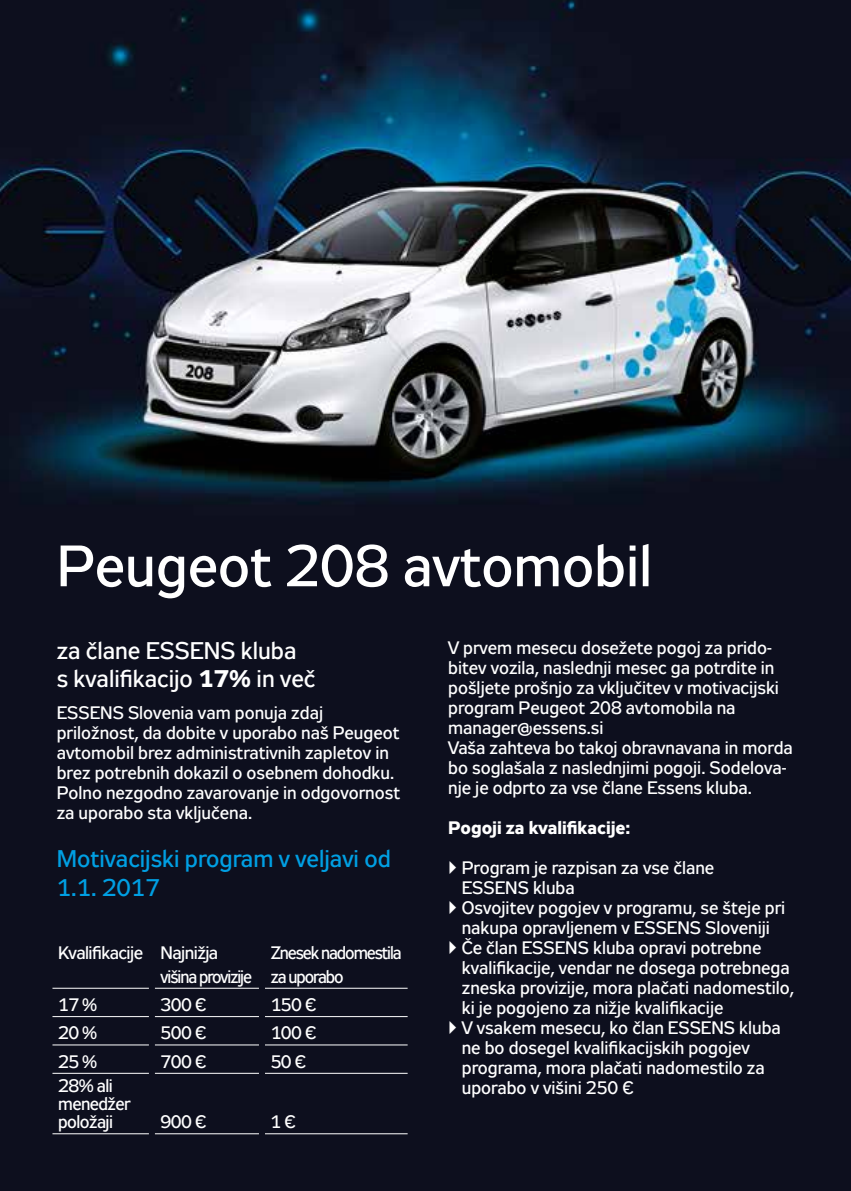
<style>
.page{position:relative;width:851px;height:1191px;background:#fff}
.page>*{position:absolute;margin:0;border:0;box-sizing:border-box;transform-origin:0 0}
.t1{font:58px "Zeppelin 32";color:#fff}
.t2{font:24px/28px "Zeppelin 32";color:#fff}
.t3{font:24px/28.8px "Zeppelin 32";color:#009fe3}
.t4{font:18px/20px "Zeppelin 32";color:#fff}
.t5{font:18px/18px "Zeppelin 32";letter-spacing:-.03em;color:#fff}
.t6{font:18px/24px "Zeppelin 32";letter-spacing:-.06em;color:#fff;scale:.95 1}
.t7{font:700 18px "Zeppelin 32";color:#fff}
.s1{font-weight:700}
</style>
<div class="page">
<img style="left:0;top:0;width:850px;height:1191px">
<hr style="left:52px;top:987px;width:97px;height:1px;background:#fff">
<hr style="left:155px;top:987px;width:104px;height:1px;background:#fff">
<hr style="left:265px;top:987px;width:142px;height:1px;background:#fff">
<hr style="left:52px;top:1016px;width:97px;height:1px;background:#fff">
<hr style="left:155px;top:1016px;width:104px;height:1px;background:#fff">
<hr style="left:265px;top:1016px;width:142px;height:1px;background:#fff">
<hr style="left:52px;top:1044px;width:97px;height:1px;background:#fff">
<hr style="left:155px;top:1044px;width:104px;height:1px;background:#fff">
<hr style="left:265px;top:1044px;width:142px;height:1px;background:#fff">
<hr style="left:52px;top:1072px;width:97px;height:1px;background:#fff">
<hr style="left:155px;top:1072px;width:104px;height:1px;background:#fff">
<hr style="left:265px;top:1072px;width:142px;height:1px;background:#fff">
<hr style="left:52px;top:1133px;width:97px;height:1px;background:#fff">
<hr style="left:155px;top:1133px;width:104px;height:1px;background:#fff">
<hr style="left:265px;top:1133px;width:142px;height:1px;background:#fff">
<svg style="left:449px;top:861px;width:7px;height:13px"></svg>
<svg style="left:449px;top:901px;width:7px;height:13px"></svg>
<svg style="left:449px;top:941px;width:7px;height:13px"></svg>
<svg style="left:449px;top:1021px;width:7px;height:13px"></svg>
<h1 class="t1" style="left:57px;top:534px;width:597px">Peugeot 208 avtomobil</h1>
<h2 class="t2" style="left:57px;top:636px;width:260px">za člane ESSENS kluba<br>s kvalifikacijo <span class="s1">17%</span> in več</h2>
<p class="t4" style="left:57px;top:702px;width:345px">ESSENS Slovenia vam ponuja zdaj priložnost, da dobite v uporabo naš Peugeot avtomobil brez administrativnih zapletov in brez potrebnih dokazil o osebnem dohodku.<br>Polno nezgodno zavarovanje in odgovornost za uporabo sta vključena.</p>
<h2 class="t3" style="left:57px;top:845px;width:335px">Motivacijski program v veljavi od<br>1.1. 2017</h2>
<p class="t5" style="left:160px;top:940px;width:93px;line-height:24px;text-indent:-102px">Kvalifikacije Najnižja višina provizije</p>
<p class="t6" style="left:270px;top:940px;width:139px">Znesek nadomestila za uporabo</p>
<p class="t4" style="left:58px;top:994px;width:41px">17 %</p>
<p class="t4" style="left:160px;top:994px;width:47px">300 €</p>
<p class="t4" style="left:270px;top:994px;width:47px">150 €</p>
<p class="t4" style="left:58px;top:1023px;width:41px">20 %</p>
<p class="t4" style="left:160px;top:1023px;width:47px">500 €</p>
<p class="t4" style="left:270px;top:1023px;width:47px">100 €</p>
<p class="t4" style="left:58px;top:1051px;width:41px">25 %</p>
<p class="t4" style="left:160px;top:1051px;width:47px">700 €</p>
<p class="t4" style="left:270px;top:1051px;width:37px">50 €</p>
<p class="t5" style="left:58px;top:1077px;width:74px">28% ali menedžer položaji</p>
<p class="t4" style="left:160px;top:1112px;width:47px">900 €</p>
<p class="t4" style="left:270px;top:1112px;width:27px">1 €</p>
<p class="t4" style="left:448px;top:638px;width:346px">V prvem mesecu dosežete pogoj za prido&shy;bitev vozila, naslednji mesec ga potrdite in pošljete prošnjo za vključitev v motivacijski program Peugeot 208 avtomobila na manager@essens.si<br>Vaša zahteva bo takoj obravnavana in morda bo soglašala z naslednjimi pogoji. Sodelova&shy;nje je odprto za vse člane Essens kluba.</p>
<p class="t7" style="left:448px;top:817px;width:184px">Pogoji za kvalifikacije:</p>
<p class="t4" style="left:462px;top:858px;width:333px">Program je razpisan za vse člane<br>ESSENS kluba<br>Osvojitev pogojev v programu, se šteje pri nakupa opravljenem v ESSENS Sloveniji Če član ESSENS kluba opravi potrebne kvalifikacije, vendar ne dosega potrebnega zneska provizije, mora plačati nadomestilo, ki je pogojeno za nižje kvalifikacije<br>V vsakem mesecu, ko član ESSENS kluba ne bo dosegel kvalifikacijskih pogojev programa, mora plačati nadomestilo za uporabo v višini 250 €</p>
</div>
